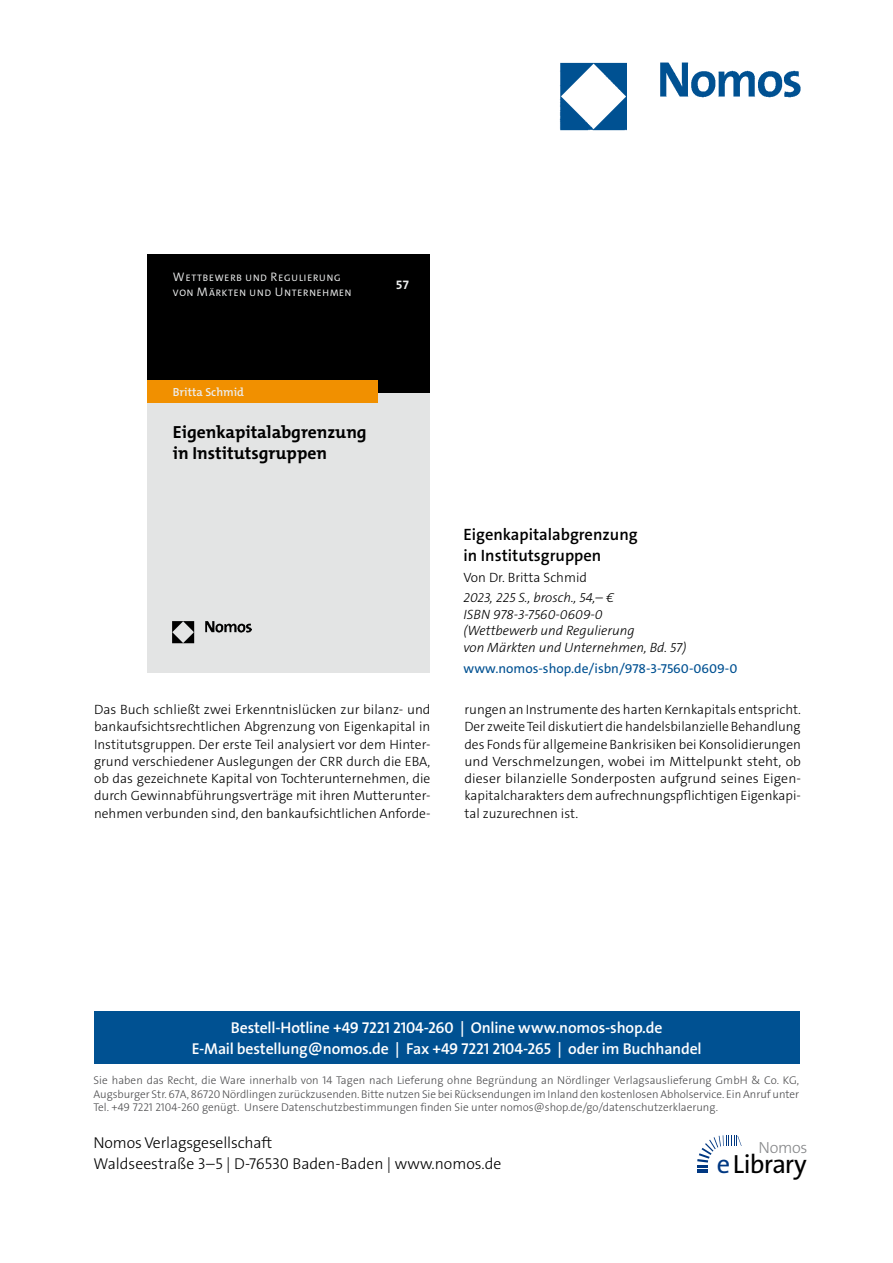
<style>
.page{position:relative;width:893px;height:1263px;background:#fff}
.page>*{position:absolute;margin:0;border:0;box-sizing:border-box;transform-origin:0 0}
.t1{font:26.4px "The Sans Os F";letter-spacing:-.03em;color:#000}
.t2{font:700 17.55px/20.2px "The Mix C5";color:#000}
._001_Buchtitel{font:600 16.5px/21px "The Sans C5";color:#000}
.t3{font:300 16.2px "The Sans Os F";letter-spacing:-.02em;color:#87888a}
.t4{font:600 15.75px/21px "The Sans Os F";letter-spacing:-.01em;color:#fff;text-align:center}
.t5{font:300 15.75px/21px "The Sans Os F";color:#000}
._005_Fließtext{font:300 13.5px/17.2px "The Sans C5";color:#000;text-align:justify}
._004_Bibilo{font:italic 300 13.5px/16.5px "The Sans C5";color:#000}
.www_link{font:13.5px "The Sans C5";color:#005192}
._003_Autor{font:300 13.5px "The Sans C5";color:#000}
.t6{font:700 12.45px "The Mix C5";color:#eceded}
.t7{font:600 11.7px "The Mix C5";color:#eceded}
.t8{font:300 11.25px/13.5px "The Sans Os F";color:#4b4b4d;text-align:justify}
.t9{font:9.45px/14.9px "The Mix C5";letter-spacing:.09em;color:#eceded}
.s1{font-weight:300;font-size:12.45px}
.s2{color:#003882}
</style>
<div class="page">
<img style="left:559px;top:62px;width:242px;height:69px">
<div style="left:94px;top:1011px;width:705px;height:52px;background:#005192"></div>
<svg style="left:697px;top:1135px;width:45px;height:38px"></svg>
<div style="left:147px;top:391px;width:283px;height:282px;background:#e3e4e4"></div>
<div style="left:147px;top:254px;width:283px;height:139px;background:#000"></div>
<div style="left:147px;top:380px;width:231px;height:22px;background:#f19000"></div>
<img style="left:172px;top:621px;width:79px;height:22px">
<p class="t9" style="left:173px;top:271px;width:180px"><span class="s1">W</span>ETTBEWERB UND <span class="s1">R</span>EGULIERUNG<br>VON <span class="s1">M</span>ÄRKTEN UND <span class="s1">U</span>NTERNEHMEN</p>
<p class="t6" style="left:396px;top:276px;width:15px">57</p>
<p class="t7" style="left:173px;top:384px;width:73px">Britta Schmid</p>
<p class="t2" style="left:173px;top:422px;width:195px">Eigenkapitalabgrenzung in Institutsgruppen</p>
<p class="_001_Buchtitel" style="left:463px;top:524px;width:176px">Eigenkapitalabgrenzung in Institutsgruppen</p>
<p class="_003_Autor" style="left:463px;top:568px;width:125px">Von Dr. Britta Schmid</p>
<p class="_004_Bibilo" style="left:463px;top:590px;width:224px">2023, 225 S., brosch., 54,– €<br>ISBN 978-3-7560-0609-0<br>(Wettbewerb und Regulierung<br>von Märkten und Unternehmen, Bd. 57)</p>
<p class="www_link" style="left:463px;top:659px;width:275px">www.nomos-shop.de/isbn/978-3-7560-0609-0</p>
<p class="_005_Fließtext" style="left:94px;top:701px;width:338px">Das Buch schließt zwei Erkenntnislücken zur bilanz- und bankaufsichtsrechtlichen Abgrenzung von Eigenkapital in Institutsgruppen. Der erste Teil analysiert vor dem Hinter&shy;grund verschiedener Auslegungen der CRR durch die EBA, ob das gezeichnete Kapital von Tochterunternehmen, die durch Gewinnabführungsverträge mit ihren Mutterunter&shy;nehmen verbunden sind, den bankaufsichtlichen Anforde-</p>
<p class="_005_Fließtext" style="left:464px;top:701px;width:338px">rungen an Instrumente des harten Kernkapitals entspricht.<br>Der zweite Teil diskutiert die handelsbilanzielle Behandlung des Fonds für allgemeine Bankrisiken bei Konsolidierungen und Verschmelzungen, wobei im Mittelpunkt steht, ob dieser bilanzielle Sonderposten aufgrund seines Eigen&shy;kapitalcharakters dem aufrechnungspflichtigen Eigenkapi&shy;tal zuzurechnen ist.</p>
<p class="t4" style="left:192px;top:1017px;width:511px">Bestell-Hotline +49 7221 2104-260 | Online www.nomos-shop.de<br>E-Mail bestellung@nomos.de | Fax +49 7221 2104-265 | oder im Buchhandel</p>
<p class="t8" style="left:94px;top:1074px;width:707px">Sie haben das Recht, die Ware innerhalb von 14 Tagen nach Lieferung ohne Begründung an Nördlinger Verlagsauslieferung GmbH &amp; Co. KG, Augsburger Str. 67A, 86720 Nördlingen zurückzusenden. Bitte nutzen Sie bei Rücksendungen im Inland den kostenlosen Abholservice. Ein Anruf unter Tel. +49 7221 2104-260 genügt. Unsere Datenschutzbestimmungen finden Sie unter nomos@shop.de/go/datenschutzerklaerung.</p>
<p class="t5" style="left:94px;top:1133px;width:409px">Nomos Verlagsgesellschaft<br>Waldseestraße 3–5 | D-76530 Baden-Baden | www.nomos.de</p>
<p class="t3" style="left:758px;top:1137px;width:51px">Nomos</p>
<h1 class="t1" style="left:717px;top:1147px;width:91px"><span class="s2">e</span>Library</h1>
</div>
